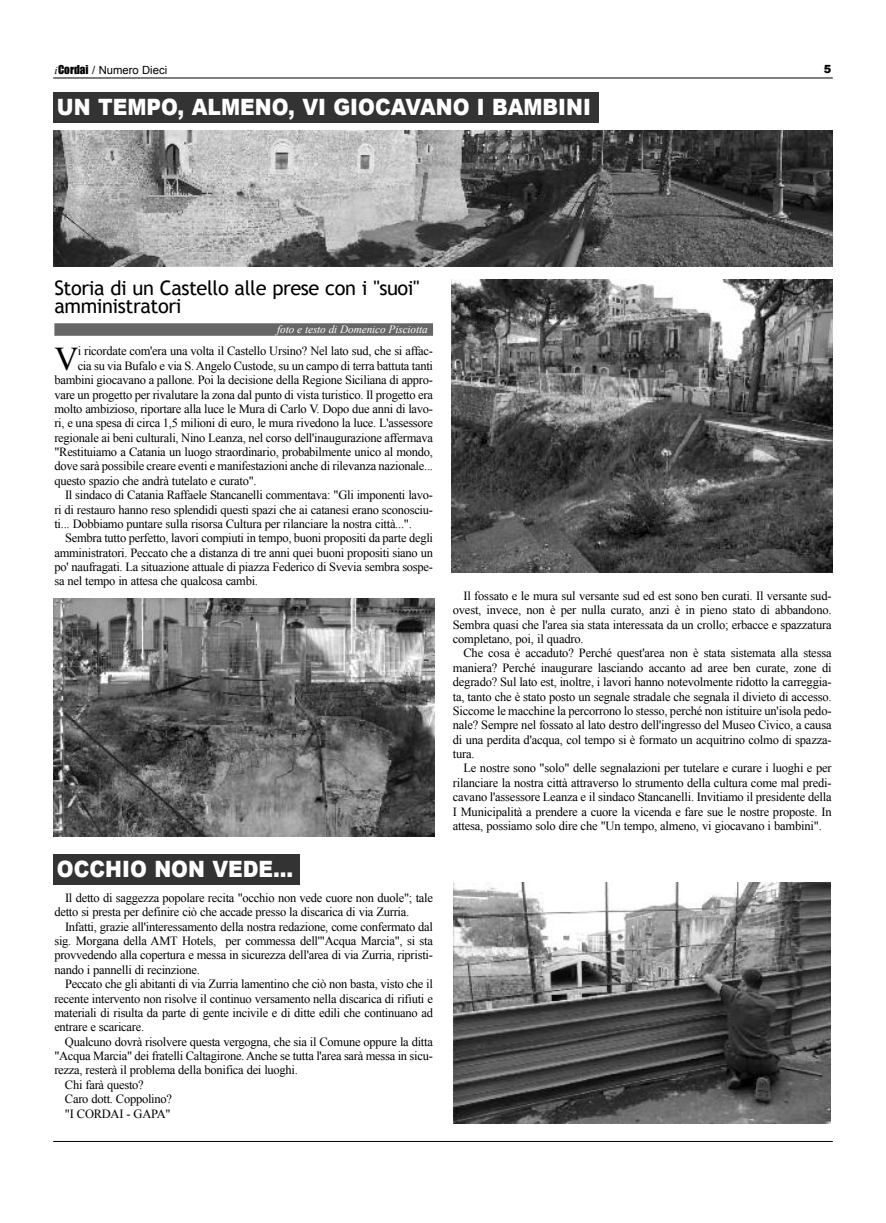
<style>
.page{position:relative;width:886px;height:1223px;background:#fff}
.page>*{position:absolute;margin:0;border:0;box-sizing:border-box;transform-origin:0 0}
.t1{font:33.25px "Times New Roman";color:#000}
.t2{font:900 22.5px "Arial";color:#fff;scale:.9 1}
.t3{font:20px/18.8px "Trebuchet MS";letter-spacing:-.02em;color:#000}
.t4{font:12.5px/14.4px "Times New Roman";letter-spacing:-.02em;color:#000;text-align:justify}
.t5{font:italic 11.25px "Times New Roman";letter-spacing:-.01em;color:#fff}
.t6{font:11.25px "Arial";color:#000}
.t7{font:900 11.25px "Arial";color:#000}
.s1{font-family:"Times New Roman";font-style:italic}
.s2{font-family:"Impact"}
</style>
<div class="page">
<hr style="left:53px;top:78px;width:780px;height:1px;background:#000">
<hr style="left:53px;top:1141px;width:780px;height:1px;background:#000">
<div style="left:54px;top:323px;width:379px;height:13px;background:#666"></div>
<img style="left:451px;top:280px;width:381px;height:292px">
<div style="left:53px;top:92px;width:546px;height:30px;background:#333"></div>
<div style="left:53px;top:854px;width:246px;height:30px;background:#333"></div>
<img style="left:454px;top:882px;width:377px;height:241px">
<img style="left:53px;top:130px;width:780px;height:137px">
<img style="left:53px;top:598px;width:381px;height:238px">
<p class="t6" style="left:54px;top:64px;width:114px"><span class="s1">i</span><span class="s2">Cordai</span> / Numero Dieci</p>
<p class="t7" style="left:824px;top:61px;width:9px">5</p>
<h2 class="t2" style="left:57px;top:90px;width:595px">UN TEMPO, ALMENO, VI GIOCAVANO I BAMBINI</h2>
<h3 class="t3" style="left:54px;top:278px;width:367px">Storia di un Castello alle prese con i "suoi" amministratori</h3>
<p class="t5" style="left:277px;top:323px;width:152px">foto e testo di Domenico Pisciotta</p>
<h1 class="t1" style="left:54px;top:340px;width:25px">V</h1>
<p class="t4" style="left:78px;top:344px;width:357px">i ricordate com'era una volta il Castello Ursino? Nel lato sud, che si affac-</p>
<p class="t4" style="left:78px;top:358px;width:357px">cia su via Bufalo e via S.Angelo Custode, su un campo di terra battuta tanti</p>
<p class="t4" style="left:54px;top:373px;width:380px">bambini giocavano a pallone. Poi la decisione della Regione Siciliana di appro-</p>
<p class="t4" style="left:54px;top:387px;width:380px">vare un progetto per rivalutare la zona dal punto di vista turistico. Il progetto era</p>
<p class="t4" style="left:54px;top:401px;width:380px">molto ambizioso, riportare alla luce le Mura di Carlo V. Dopo due anni di lavo-</p>
<p class="t4" style="left:54px;top:416px;width:380px">ri, e una spesa di circa 1,5 milioni di euro, le mura rivedono la luce. L'assessore</p>
<p class="t4" style="left:54px;top:430px;width:380px">regionale ai beni culturali, Nino Leanza, nel corso dell'inaugurazione affermava</p>
<p class="t4" style="left:54px;top:444px;width:380px">"Restituiamo a Catania un luogo straordinario, probabilmente unico al mondo,</p>
<p class="t4" style="left:54px;top:459px;width:380px">dove sarà possibile creare eventi e manifestazioni anche di rilevanza nazionale...</p>
<p class="t4" style="left:54px;top:473px;width:204px">questo spazio che andrà tutelato e curato".</p>
<p class="t4" style="left:65px;top:488px;width:369px">Il sindaco di Catania Raffaele Stancanelli commentava: "Gli imponenti lavo-</p>
<p class="t4" style="left:54px;top:502px;width:380px">ri di restauro hanno reso splendidi questi spazi che ai catanesi erano sconosciu-</p>
<p class="t4" style="left:54px;top:516px;width:359px">ti... Dobbiamo puntare sulla risorsa Cultura per rilanciare la nostra città...".</p>
<p class="t4" style="left:65px;top:531px;width:369px">Sembra tutto perfetto, lavori compiuti in tempo, buoni propositi da parte degli</p>
<p class="t4" style="left:54px;top:545px;width:380px">amministratori. Peccato che a distanza di tre anni quei buoni propositi siano un</p>
<p class="t4" style="left:54px;top:559px;width:380px">po' naufragati. La situazione attuale di piazza Federico di Svevia sembra sospe-</p>
<p class="t4" style="left:54px;top:574px;width:205px">sa nel tempo in attesa che qualcosa cambi.</p>
<h2 class="t2" style="left:57px;top:852px;width:264px">OCCHIO NON VEDE...</h2>
<p class="t4" style="left:54px;top:890px;width:380px;text-indent:11px">Il detto di saggezza popolare recita "occhio non vede cuore non duole"; tale detto si presta per definire ciò che accade presso la discarica di via Zurria.</p>
<p class="t4" style="left:54px;top:919px;width:380px;text-indent:11px">Infatti, grazie all'interessamento della nostra redazione, come confermato dal sig. Morgana della AMT Hotels, per commessa dell'"Acqua Marcia", si sta provvedendo alla copertura e messa in sicurezza dell'area di via Zurria, ripristi&shy;nando i pannelli di recinzione.</p>
<p class="t4" style="left:54px;top:976px;width:380px;text-indent:11px">Peccato che gli abitanti di via Zurria lamentino che ciò non basta, visto che il recente intervento non risolve il continuo versamento nella discarica di rifiuti e materiali di risulta da parte di gente incivile e di ditte edili che continuano ad entrare e scaricare.</p>
<p class="t4" style="left:65px;top:1034px;width:369px">Qualcuno dovrà risolvere questa vergogna, che sia il Comune oppure la ditta</p>
<p class="t4" style="left:54px;top:1048px;width:380px">"Acqua Marcia" dei fratelli Caltagirone. Anche se tutta l'area sarà messa in sicu-</p>
<p class="t4" style="left:54px;top:1063px;width:245px">rezza, resterà il problema della bonifica dei luoghi.</p>
<p class="t4" style="left:65px;top:1077px;width:80px">Chi farà questo?</p>
<p class="t4" style="left:65px;top:1091px;width:109px">Caro dott. Coppolino?</p>
<p class="t4" style="left:65px;top:1106px;width:107px">"I CORDAI - GAPA"</p>
<p class="t4" style="left:453px;top:588px;width:380px;text-indent:11px">Il fossato e le mura sul versante sud ed est sono ben curati. Il versante sud&shy;ovest, invece, non è per nulla curato, anzi è in pieno stato di abbandono.<br>Sembra quasi che l'area sia stata interessata da un crollo; erbacce e spazzatura completano, poi, il quadro.</p>
<p class="t4" style="left:453px;top:646px;width:380px;text-indent:11px">Che cosa è accaduto? Perché quest'area non è stata sistemata alla stessa maniera? Perché inaugurare lasciando accanto ad aree ben curate, zone di degrado? Sul lato est, inoltre, i lavori hanno notevolmente ridotto la carreggia&shy;ta, tanto che è stato posto un segnale stradale che segnala il divieto di accesso.<br>Siccome le macchine la percorrono lo stesso, perché non istituire un'isola pedo&shy;nale? Sempre nel fossato al lato destro dell'ingresso del Museo Civico, a causa di una perdita d'acqua, col tempo si è formato un acquitrino colmo di spazza&shy;tura.</p>
<p class="t4" style="left:453px;top:761px;width:380px;text-indent:11px">Le nostre sono "solo" delle segnalazioni per tutelare e curare i luoghi e per rilanciare la nostra città attraverso lo strumento della cultura come mal predi&shy;cavano l'assessore Leanza e il sindaco Stancanelli. Invitiamo il presidente della I Municipalità a prendere a cuore la vicenda e fare sue le nostre proposte. In attesa, possiamo solo dire che "Un tempo, almeno, vi giocavano i bambini".</p>
</div>
